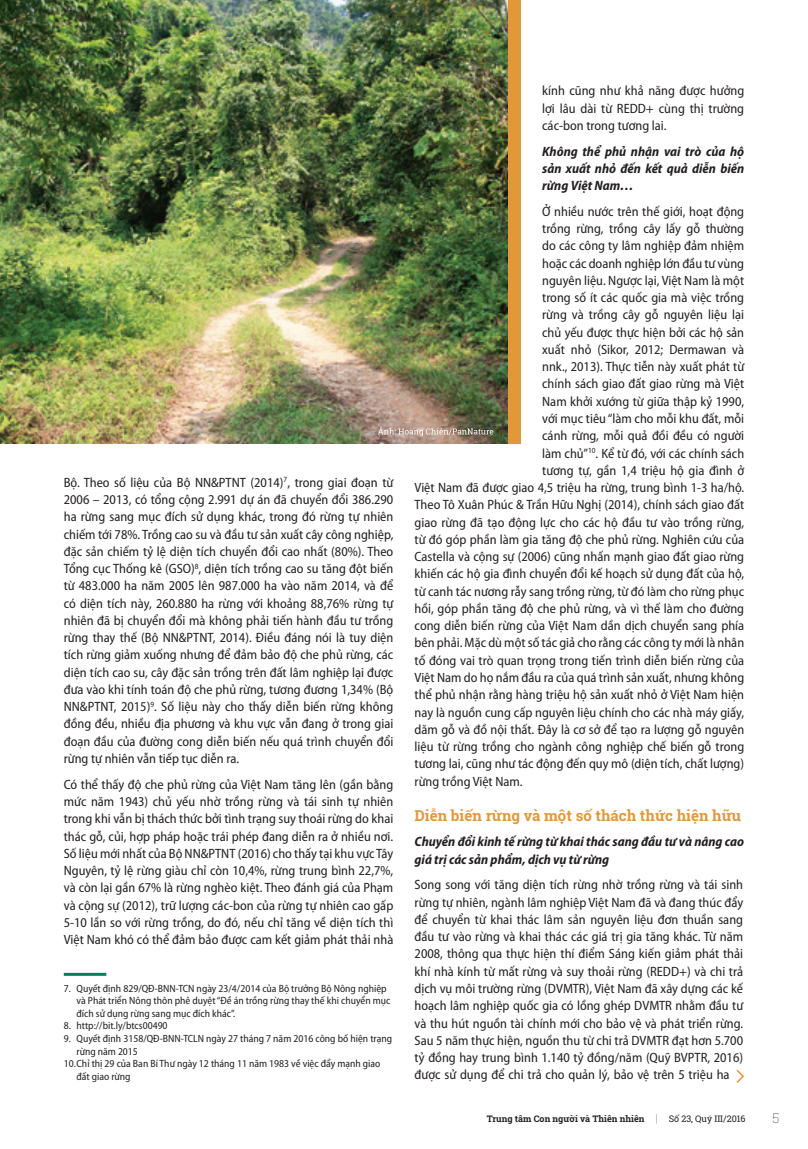
<style>
.page{position:relative;width:808px;height:1149px;background:#fff}
.page>*{position:absolute;margin:0;border:0;box-sizing:border-box;transform-origin:0 0}
.bold_1{font:700 15px "Roboto Slab";color:#e29838}
.body_1{font:semi-condensed 13.5px/17.2px "Myriad Pro";color:#231f20;text-align:justify}
.body_1-2{font:italic 700 semi-condensed 13.5px/17.2px "Myriad Pro";color:#231f20;text-align:justify}
.t1{font:100 13.5px "Roboto Slab";color:#231f20}
.foot_note{font:semi-condensed 10.5px/12.6px "Myriad Pro";color:#231f20}
.t2{font:700 9px "Roboto Slab";color:#231f20}
.s1{font-weight:100;font-size:10.8px}
.s2{font-weight:400}
</style>
<div class="page">
<hr style="left:64px;top:972px;width:42px;height:3px;background:#007f5a">
<img style="left:0;top:0;width:508px;height:443px">
<div style="left:508px;top:0;width:13px;height:443px;background:#e29838"></div>
<svg style="left:378px;top:426px;width:115px;height:10px"></svg>
<svg style="left:736px;top:1069px;width:8px;height:14px"></svg>
<p class="body_1" style="left:64px;top:473px;width:331px">Bộ. Theo số liệu của Bộ NN&amp;PTNT (2014)<sup>7</sup>, trong giai đoạn từ 2006 – 2013, có tổng cộng 2.991 dự án đã chuyển đổi 386.290 ha rừng sang mục đích sử dụng khác, trong đó rừng tự nhiên chiếm tới 78%. Trồng cao su và đầu tư sản xuất cây công nghiệp, đặc sản chiếm tỷ lệ diện tích chuyển đổi cao nhất (80%). Theo Tổng cục Thống kê (GSO)<sup>8</sup>, diện tích trồng cao su tăng đột biến từ 483.000 ha năm 2005 lên 987.000 ha vào năm 2014, và để có diện tích này, 260.880 ha rừng với khoảng 88,76% rừng tự nhiên đã bị chuyển đổi mà không phải tiến hành đầu tư trồng rừng thay thế (Bộ NN&amp;PTNT, 2014). Điều đáng nói là tuy diện tích rừng giảm xuống nhưng để đảm bảo độ che phủ rừng, các diện tích cao su, cây đặc sản trồng trên đất lâm nghiệp lại được đưa vào khi tính toán độ che phủ rừng, tương đương 1,34% (Bộ NN&amp;PTNT, 2015)<sup>9</sup>. Số liệu này cho thấy diễn biến rừng không đồng đều, nhiều địa phương và khu vực vẫn đang ở trong giai đoạn đầu của đường cong diễn biến nếu quá trình chuyển đổi rừng tự nhiên vẫn tiếp tục diễn ra.</p>
<p class="body_1" style="left:64px;top:775px;width:331px">Có thể thấy độ che phủ rừng của Việt Nam tăng lên (gần bằng mức năm 1943) chủ yếu nhờ trồng rừng và tái sinh tự nhiên trong khi vẫn bị thách thức bởi tình trạng suy thoái rừng do khai thác gỗ, củi, hợp pháp hoặc trái phép đang diễn ra ở nhiều nơi.<br>Số liệu mới nhất của Bộ NN&amp;PTNT (2016) cho thấy tại khu vực Tây Nguyên, tỷ lệ rừng giàu chỉ còn 10,4%, rừng trung bình 22,7%, và còn lại gần 67% là rừng nghèo kiệt. Theo đánh giá của Phạm và cộng sự (2012), trữ lượng các-bon của rừng tự nhiên cao gấp 5-10 lần so với rừng trồng, do đó, nếu chỉ tăng về diện tích thì Việt Nam khó có thể đảm bảo được cam kết giảm phát thải nhà</p>
<p class="foot_note" style="left:77px;top:981px;width:315px;text-indent:-13px">7. Quyết định 829/QĐ-BNN-TCN ngày 23/4/2014 của Bộ trưởng Bộ Nông nghiệp và Phát triển Nông thôn phê duyệt “Đề án trồng rừng thay thế khi chuyển mục đích sử dụng rừng sang mục đích khác”.</p>
<p class="foot_note" style="left:64px;top:1019px;width:105px">8. http://bit.ly/btcs00490</p>
<p class="foot_note" style="left:77px;top:1031px;width:317px;text-indent:-13px">9. Quyết định 3158/QĐ-BNN-TCLN ngày 27 tháng 7 năm 2016 công bố hiện trạng rừng năm 2015</p>
<p class="foot_note" style="left:77px;top:1056px;width:305px;text-indent:-13px">10.Chỉ thị 29 của Ban Bí Thư ngày 12 tháng 11 năm 1983 về việc đẩy mạnh giao đất giao rừng</p>
<p class="body_1" style="left:542px;top:82px;width:204px">kính cũng như khả năng được hưởng lợi lâu dài từ REDD+ cùng thị trường các-bon trong tương lai.</p>
<p class="body_1-2" style="left:542px;top:142px;width:203px">Không thể phủ nhận vai trò của hộ sản xuất nhỏ đến kết quả diễn biến rừng Việt Nam…</p>
<p class="body_1" style="left:542px;top:202px;width:203px">Ở nhiều nước trên thế giới, hoạt động</p>
<p class="body_1" style="left:542px;top:220px;width:203px">trồng rừng, trồng cây lấy gỗ thường</p>
<p class="body_1" style="left:542px;top:237px;width:203px">do các công ty lâm nghiệp đảm nhiệm</p>
<p class="body_1" style="left:542px;top:254px;width:203px">hoặc các doanh nghiệp lớn đầu tư vùng</p>
<p class="body_1" style="left:542px;top:271px;width:203px">nguyên liệu. Ngược lại, Việt Nam là một</p>
<p class="body_1" style="left:542px;top:289px;width:203px">trong số ít các quốc gia mà việc trồng</p>
<p class="body_1" style="left:542px;top:306px;width:204px">rừng và trồng cây gỗ nguyên liệu lại</p>
<p class="body_1" style="left:542px;top:323px;width:203px">chủ yếu được thực hiện bởi các hộ sản</p>
<p class="body_1" style="left:542px;top:340px;width:203px">xuất nhỏ (Sikor, 2012; Dermawan và</p>
<p class="body_1" style="left:542px;top:358px;width:203px">nnk., 2013). Thực tiễn này xuất phát từ</p>
<p class="body_1" style="left:542px;top:375px;width:203px">chính sách giao đất giao rừng mà Việt</p>
<p class="body_1" style="left:542px;top:392px;width:203px">Nam khởi xướng từ giữa thập kỷ 1990,</p>
<p class="body_1" style="left:542px;top:409px;width:203px">với mục tiêu “làm cho mỗi khu đất, mỗi</p>
<p class="body_1" style="left:542px;top:427px;width:203px">cánh rừng, mỗi quả đồi đều có người</p>
<p class="body_1" style="left:542px;top:444px;width:203px">làm chủ”<sup>10</sup>. Kể từ đó, với các chính sách</p>
<p class="body_1" style="left:542px;top:461px;width:204px">tương tự, gần 1,4 triệu hộ gia đình ở</p>
<p class="body_1" style="left:415px;top:478px;width:331px">Việt Nam đã được giao 4,5 triệu ha rừng, trung bình 1-3 ha/hộ.</p>
<p class="body_1" style="left:415px;top:496px;width:331px">Theo Tô Xuân Phúc &amp; Trần Hữu Nghị (2014), chính sách giao đất</p>
<p class="body_1" style="left:415px;top:513px;width:331px">giao rừng đã tạo động lực cho các hộ đầu tư vào trồng rừng,</p>
<p class="body_1" style="left:415px;top:530px;width:331px">từ đó góp phần làm gia tăng độ che phủ rừng. Nghiên cứu của</p>
<p class="body_1" style="left:415px;top:547px;width:331px">Castella và cộng sự (2006) cũng nhấn mạnh giao đất giao rừng</p>
<p class="body_1" style="left:415px;top:565px;width:331px">khiến các hộ gia đình chuyển đổi kế hoạch sử dụng đất của hộ,</p>
<p class="body_1" style="left:415px;top:582px;width:331px">từ canh tác nương rẫy sang trồng rừng, từ đó làm cho rừng phục</p>
<p class="body_1" style="left:415px;top:599px;width:331px">hồi, góp phần tăng độ che phủ rừng, và vì thế làm cho đường</p>
<p class="body_1" style="left:415px;top:616px;width:331px">cong diễn biến rừng của Việt Nam dần dịch chuyển sang phía</p>
<p class="body_1" style="left:415px;top:634px;width:331px">bên phải. Mặc dù một số tác giả cho rằng các công ty mới là nhân</p>
<p class="body_1" style="left:415px;top:651px;width:331px">tố đóng vai trò quan trọng trong tiến trình diễn biến rừng của</p>
<p class="body_1" style="left:415px;top:668px;width:331px">Việt Nam do họ nắm đầu ra của quá trình sản xuất, nhưng không</p>
<p class="body_1" style="left:415px;top:685px;width:331px">thể phủ nhận rằng hàng triệu hộ sản xuất nhỏ ở Việt Nam hiện</p>
<p class="body_1" style="left:415px;top:703px;width:331px">nay là nguồn cung cấp nguyên liệu chính cho các nhà máy giấy,</p>
<p class="body_1" style="left:415px;top:720px;width:331px">dăm gỗ và đồ nội thất. Đây là cơ sở để tạo ra lượng gỗ nguyên</p>
<p class="body_1" style="left:415px;top:737px;width:331px">liệu từ rừng trồng cho ngành công nghiệp chế biến gỗ trong</p>
<p class="body_1" style="left:415px;top:754px;width:331px">tương lai, cũng như tác động đến quy mô (diện tích, chất lượng)</p>
<p class="body_1" style="left:415px;top:772px;width:110px">rừng trồng Việt Nam.</p>
<p class="bold_1" style="left:415px;top:804px;width:328px">Diễn biến rừng và một số thách thức hiện hữu</p>
<p class="body_1-2" style="left:415px;top:832px;width:331px">Chuyển đổi kinh tế rừng từ khai thác sang đầu tư và nâng cao giá trị các sản phẩm, dịch vụ từ rừng</p>
<p class="body_1" style="left:415px;top:875px;width:330px">Song song với tăng diện tích rừng nhờ trồng rừng và tái sinh rừng tự nhiên, ngành lâm nghiệp Việt Nam đã và đang thúc đẩy để chuyển từ khai thác lâm sản nguyên liệu đơn thuần sang đầu tư vào rừng và khai thác các giá trị gia tăng khác. Từ năm 2008, thông qua thực hiện thí điểm Sáng kiến giảm phát thải khí nhà kính từ mất rừng và suy thoải rừng (REDD+) và chi trả dịch vụ môi trường rừng (DVMTR), Việt Nam đã xây dựng các kế hoạch lâm nghiệp quốc gia có lồng ghép DVMTR nhằm đầu tư và thu hút nguồn tài chính mới cho bảo vệ và phát triển rừng.<br>Sau 5 năm thực hiện, nguồn thu từ chi trả DVMTR đạt hơn 5.700 tỷ đồng hay trung bình 1.140 tỷ đồng/năm (Quỹ BVPTR, 2016) được sử dụng để chi trả cho quản lý, bảo vệ trên 5 triệu ha</p>
<p class="t2" style="left:487px;top:1112px;width:260px">Trung tâm Con người và Thiên nhiên <span class="s1">|</span> <span class="s2">Số 23, Quý III/2016</span></p>
<p class="t1" style="left:772px;top:1108px;width:8px">5</p>
</div>
